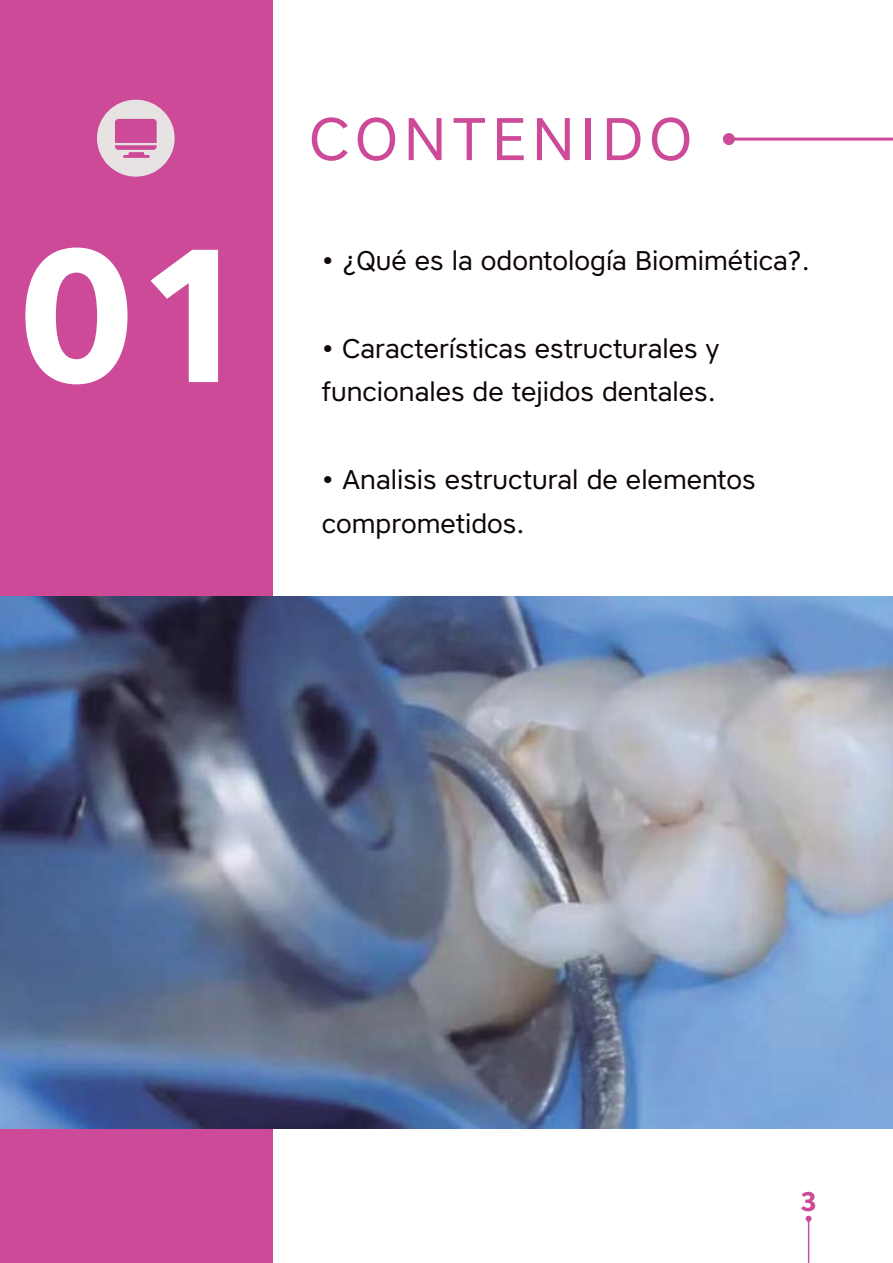
<style>
.page{position:relative;width:893px;height:1263px;background:#fff}
.page>*{position:absolute;margin:0;border:0;box-sizing:border-box;transform-origin:0 0}
.t1{font:700 189px "Core Sans A65";color:#fff}
.t2{font:60px "Core Sans A45";letter-spacing:.1em;color:#cc4a98}
.t3{font:27px/43.8px "Core Sans A45";color:#0e050c}
.t4{font:700 27px "Core Sans A65";color:#cc4b98}
</style>
<div class="page">
<hr style="left:808px;top:1219px;width:1px;height:44px;background:#cc4b98">
<svg style="left:805px;top:1216px;width:6px;height:6px"></svg>
<div style="left:0;top:0;width:273px;height:1263px;background:#cc4a98"></div>
<hr style="left:729px;top:138px;width:164px;height:3px;background:#cc4b98">
<div style="left:723px;top:133px;width:12px;height:12px;background:#cc4b98;border-radius:50%"></div>
<img style="left:0;top:596px;width:893px;height:532px">
<div style="left:97px;top:100px;width:78px;height:77px;background:#e6e3e2;border-radius:50%"></div>
<hr style="left:123px;top:155px;width:27px;height:3px;background:#cc4a98">
<svg style="left:115px;top:119px;width:42px;height:31px"></svg>
<h1 class="t1" style="left:17px;top:206px;width:239px">01</h1>
<h2 class="t2" style="left:309px;top:117px;width:384px">CONTENIDO</h2>
<p class="t3" style="left:322px;top:241px;width:489px">• ¿Qué es la odontología Biomimética?.</p>
<p class="t3" style="left:322px;top:329px;width:399px">• Características estructurales y funcionales de tejidos dentales.</p>
<p class="t3" style="left:322px;top:461px;width:435px">• Analisis estructural de elementos comprometidos.</p>
<p class="t4" style="left:800px;top:1186px;width:18px">3</p>
</div>
